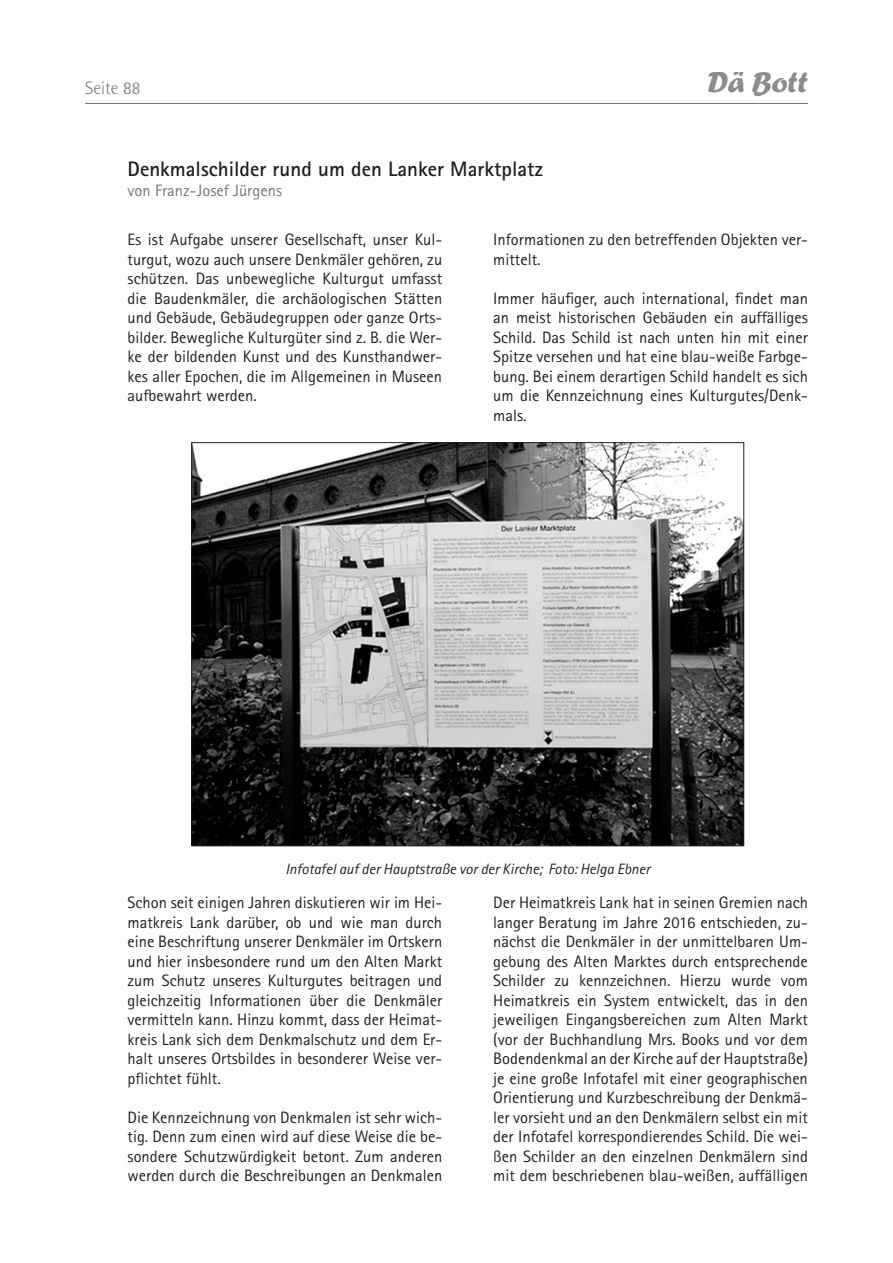
<style>
.page{position:relative;width:893px;height:1263px;background:#fff}
.page>*{position:absolute;margin:0;border:0;box-sizing:border-box;transform-origin:0 0}
.t1{font:700 21px "Rotis Sans Serif Std";color:#231f20}
.t2{font:300 18px "Rotis Semi Sans";color:#76787b}
.t3{font:16.5px/19.5px "Rotis Sans Serif Std";color:#231f20;text-align:justify}
.t4{font:16.5px "Rotis Sans Serif Std";color:#76787b}
.t5{font:italic 15px "Rotis Sans Serif";color:#231f20}
</style>
<div class="page">
<hr style="left:85px;top:103px;width:723px;height:1px;background:#76787b">
<img style="left:708px;top:72px;width:100px;height:25px">
<img style="left:193px;top:444px;width:549px;height:400px">
<p class="t2" style="left:85px;top:77px;width:57px">Seite 88</p>
<p class="t1" style="left:128px;top:156px;width:417px">Denkmalschilder rund um den Lanker Marktplatz</p>
<p class="t4" style="left:128px;top:180px;width:156px">von Franz-Josef Jürgens</p>
<p class="t3" style="left:128px;top:230px;width:316px">Es ist Aufgabe unserer Gesellschaft, unser Kul&shy;turgut, wozu auch unsere Denkmäler gehören, zu schützen. Das unbewegliche Kulturgut umfasst die Baudenkmäler, die archäologischen Stätten und Gebäude, Gebäudegruppen oder ganze Orts&shy;bilder. Bewegliche Kulturgüter sind z. B. die Wer&shy;ke der bildenden Kunst und des Kunsthandwer&shy;kes aller Epochen, die im Allgemeinen in Museen aufbewahrt werden.</p>
<p class="t3" style="left:493px;top:230px;width:316px">Informationen zu den betreffenden Objekten ver&shy;mittelt.</p>
<p class="t3" style="left:493px;top:288px;width:316px">Immer häufiger, auch international, findet man an meist historischen Gebäuden ein auffälliges Schild. Das Schild ist nach unten hin mit einer Spitze versehen und hat eine blau-weiße Farbge&shy;bung. Bei einem derartigen Schild handelt es sich um die Kennzeichnung eines Kulturgutes/Denk&shy;mals.</p>
<p class="t5" style="left:285px;top:860px;width:366px">Infotafel auf der Hauptstraße vor der Kirche; Foto: Helga Ebner</p>
<p class="t3" style="left:128px;top:893px;width:316px">Schon seit einigen Jahren diskutieren wir im Hei&shy;matkreis Lank darüber, ob und wie man durch eine Beschriftung unserer Denkmäler im Ortskern und hier insbesondere rund um den Alten Markt zum Schutz unseres Kulturgutes beitragen und gleichzeitig Informationen über die Denkmäler vermitteln kann. Hinzu kommt, dass der Heimat&shy;kreis Lank sich dem Denkmalschutz und dem Er&shy;halt unseres Ortsbildes in besonderer Weise ver&shy;pflichtet fühlt.</p>
<p class="t3" style="left:128px;top:1107px;width:316px">Die Kennzeichnung von Denkmalen ist sehr wich&shy;tig. Denn zum einen wird auf diese Weise die be&shy;sondere Schutzwürdigkeit betont. Zum anderen werden durch die Beschreibungen an Denkmalen</p>
<p class="t3" style="left:493px;top:893px;width:316px">Der Heimatkreis Lank hat in seinen Gremien nach langer Beratung im Jahre 2016 entschieden, zu&shy;nächst die Denkmäler in der unmittelbaren Um&shy;gebung des Alten Marktes durch entsprechende Schilder zu kennzeichnen. Hierzu wurde vom Heimatkreis ein System entwickelt, das in den jeweiligen Eingangsbereichen zum Alten Markt (vor der Buchhandlung Mrs. Books und vor dem Bodendenkmal an der Kirche auf der Hauptstraße) je eine große Infotafel mit einer geographischen Orientierung und Kurzbeschreibung der Denkmä&shy;ler vorsieht und an den Denkmälern selbst ein mit der Infotafel korrespondierendes Schild. Die wei&shy;ßen Schilder an den einzelnen Denkmälern sind mit dem beschriebenen blau-weißen, auffälligen</p>
</div>
